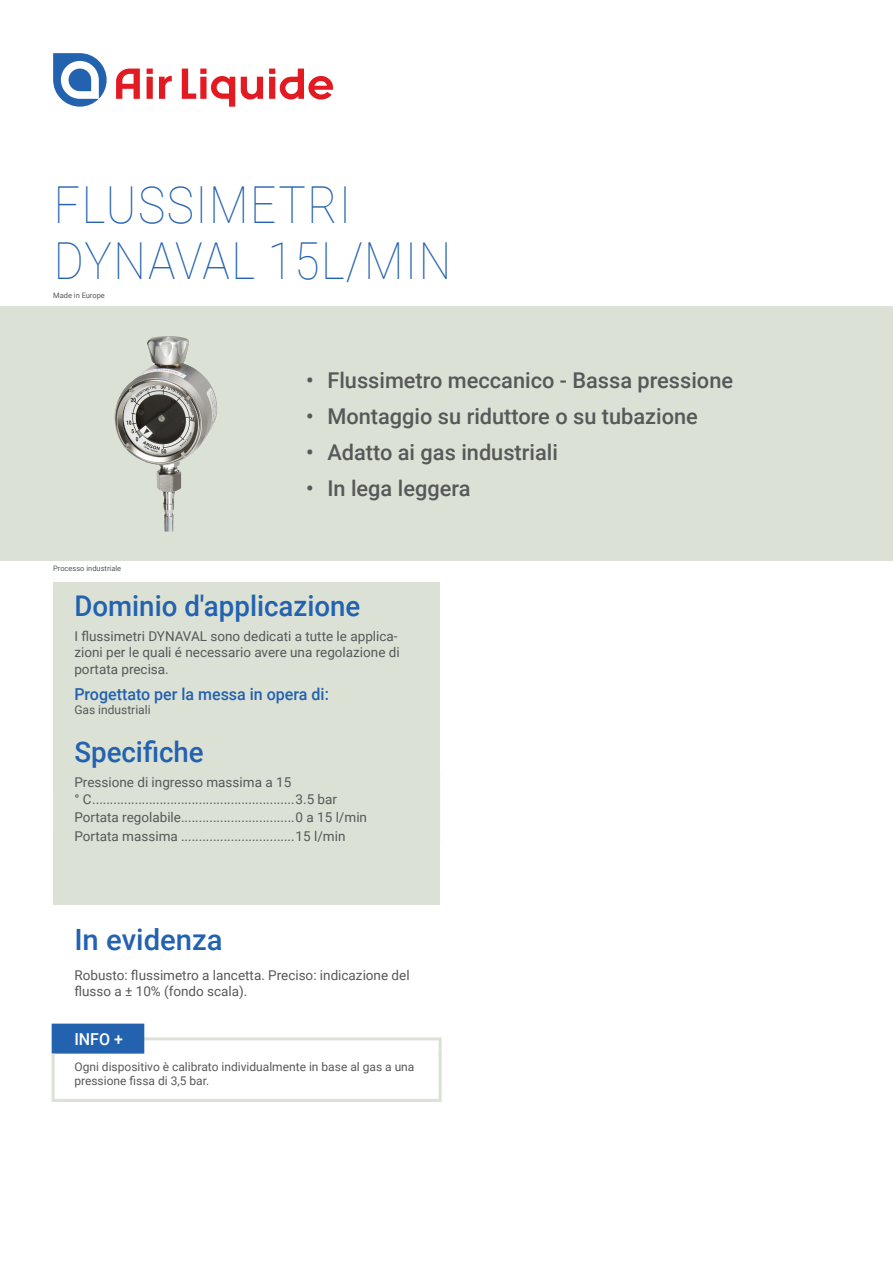
<style>
.page{position:relative;width:893px;height:1263px;background:#fff}
.page>*{position:absolute;margin:0;border:0;box-sizing:border-box;transform-origin:0 0}
.Titre_de_la_fiche{font:100 51px/55.5px "Roboto";letter-spacing:.035em;color:#2362af;scale:.9 1}
.Sous_titre_bleu_Fond_blanc{font:500 29.25px "Roboto";color:#2362af}
.Sous_titre_bleu_Fond_vert{font:500 28.5px "Roboto";color:#2362af}
.t1{font:500 21.75px "Roboto";color:#57585a}
.Sous_titre_niv2_bleu_Fond_vert{font:500 16.5px "Roboto";color:#2362af}
.InfoPlus_titre{font:500 16.5px "Roboto";color:#fff}
.Texte_descriptif_Noir80_Fond_vert{font:13.5px/16.5px "Roboto";color:#57585a}
.Texte_descriptif_Noir80_Fond_blanc_avec_{font:13.5px/16.5px "Roboto";color:#57585a}
.Texte_à_gauche_tableau_sur_fond_vert__sp{font:13.5px/16.5px "Roboto";color:#57585a}
.Texte_à_droite_tableau_sur_fond_vert{font:13.5px "Roboto";color:#57585a}
.InfoPlus_text{font:12px/13.5px "Roboto";color:#57585a}
.Texte_descriptif_Noir80_Fond_vert_Sous_t{font:12px "Roboto";color:#57585a}
.Equipe_Segmentation{font:7.5px "Roboto";color:#57585a}
</style>
<div class="page">
<svg style="left:53px;top:53px;width:54px;height:54px"></svg>
<svg style="left:159px;top:76px;width:13px;height:23px"></svg>
<svg style="left:147px;top:69px;width:6px;height:30px"></svg>
<svg style="left:116px;top:69px;width:24px;height:30px"></svg>
<svg style="left:241px;top:77px;width:22px;height:23px"></svg>
<svg style="left:182px;top:69px;width:53px;height:38px"></svg>
<svg style="left:269px;top:69px;width:64px;height:31px"></svg>
<div style="left:0;top:306px;width:893px;height:255px;background:#dbe1d4"></div>
<div style="left:53px;top:581px;width:387px;height:63px;background:#dbe1d4"></div>
<div style="left:53px;top:613px;width:387px;height:85px;background:#dbe1d4"></div>
<div style="left:53px;top:688px;width:387px;height:50px;background:#dbe1d4"></div>
<div style="left:53px;top:728px;width:387px;height:63px;background:#dbe1d4"></div>
<div style="left:53px;top:831px;width:387px;height:48px;background:#dbe1d4"></div>
<div style="left:53px;top:853px;width:387px;height:52px;background:#dbe1d4"></div>
<svg style="left:51px;top:1036px;width:391px;height:22px"></svg>
<div style="left:52px;top:1023px;width:92px;height:30px;background:#2362af"></div>
<div style="left:52px;top:1052px;width:390px;height:50px;border:3px solid #dbe1d4"></div>
<div style="left:53px;top:791px;width:387px;height:40px;background:#dbe1d4"></div>
<img style="left:114px;top:336px;width:103px;height:195px">
<p class="Titre_de_la_fiche" style="left:54px;top:175px;width:443px">FLUSSIMETRI<br>DYNAVAL 15L/MIN</p>
<p class="Equipe_Segmentation" style="left:53px;top:290px;width:53px">Made in Europe</p>
<p class="Equipe_Segmentation" style="left:53px;top:563px;width:70px">Processo industriale</p>
<p class="t1" style="left:306px;top:365px;width:428px">• Flussimetro meccanico - Bassa pressione</p>
<p class="t1" style="left:306px;top:401px;width:393px">• Montaggio su riduttore o su tubazione</p>
<p class="t1" style="left:306px;top:437px;width:253px">• Adatto ai gas industriali</p>
<p class="t1" style="left:306px;top:473px;width:166px">• In lega leggera</p>
<p class="Sous_titre_bleu_Fond_vert" style="left:74px;top:585px;width:288px">Dominio d'applicazione</p>
<p class="Texte_descriptif_Noir80_Fond_vert" style="left:74px;top:627px;width:327px">I flussimetri DYNAVAL sono dedicati a tutte le applica&shy;zioni per le quali é necessario avere una regolazione di portata precisa.</p>
<p class="Sous_titre_niv2_bleu_Fond_vert" style="left:74px;top:683px;width:256px">Progettato per la messa in opera di:</p>
<p class="Texte_descriptif_Noir80_Fond_vert_Sous_t" style="left:74px;top:701px;width:78px">Gas industriali</p>
<p class="Sous_titre_bleu_Fond_vert" style="left:74px;top:732px;width:131px">Specifiche</p>
<p class="Texte_à_gauche_tableau_sur_fond_vert__sp" style="left:74px;top:773px;width:218px">Pressione di ingresso massima a 15 ° C</p>
<p class="Texte_à_droite_tableau_sur_fond_vert" style="left:296px;top:789px;width:43px">3.5 bar</p>
<p class="Texte_à_gauche_tableau_sur_fond_vert__sp" style="left:74px;top:809px;width:108px">Portata regolabile</p>
<p class="Texte_à_droite_tableau_sur_fond_vert" style="left:296px;top:808px;width:73px">0 a 15 l/min</p>
<p class="Texte_à_gauche_tableau_sur_fond_vert__sp" style="left:74px;top:827px;width:105px">Portata massima</p>
<p class="Texte_à_droite_tableau_sur_fond_vert" style="left:296px;top:826px;width:51px">15 l/min</p>
<p class="Sous_titre_bleu_Fond_blanc" style="left:74px;top:919px;width:150px">In evidenza</p>
<p class="Texte_descriptif_Noir80_Fond_blanc_avec_" style="left:74px;top:966px;width:337px">Robusto: flussimetro a lancetta. Preciso: indicazione del flusso a ± 10% (fondo scala).</p>
<p class="InfoPlus_titre" style="left:74px;top:1027px;width:50px">INFO +</p>
<p class="InfoPlus_text" style="left:74px;top:1060px;width:342px">Ogni dispositivo è calibrato individualmente in base al gas a una pressione fissa di 3,5 bar.</p>
</div>
